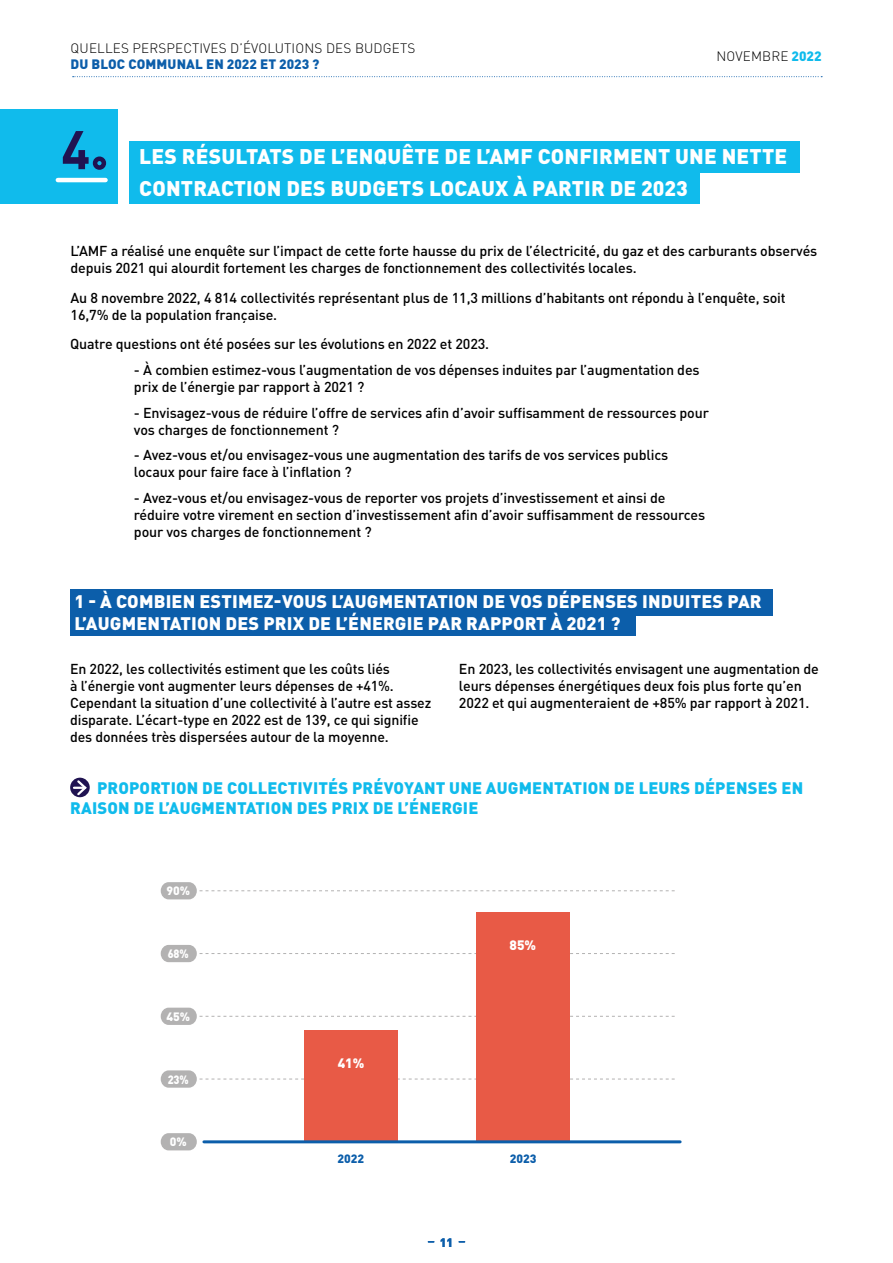
<style>
.page{position:relative;width:893px;height:1263px;background:#fff}
.page>*{position:absolute;margin:0;border:0;box-sizing:border-box;transform-origin:0 0}
.t1{font:700 53.55px "DIN Pro";color:#201351}
.t2{font:900 21px/31.5px "DIN Pro";letter-spacing:.01em;color:#fff}
.t3{font:900 18px/21.6px "DIN Pro";letter-spacing:.01em;color:#fff}
.t4{font:900 16.5px/19.8px "DIN Pro";letter-spacing:.01em;color:#10bbec}
.t5{font:500 14.25px/17.1px "DIN Pro";letter-spacing:-.01em;color:#000}
.t6{font:300 13.5px "DIN Pro";letter-spacing:.01em;color:#000}
.t7{font:900 13.5px "DIN Pro";letter-spacing:.01em;color:#0c5eaa}
.t8{font:900 13.5px "DIN Pro";color:#fff}
.t9{font:900 12px "DIN Pro";letter-spacing:-.005em;color:#fff}
.t10{font:900 12px "DIN Pro";color:#0c5eaa}
.t11{font:900 12px "DIN Pro";letter-spacing:-.005em;color:#fff;scale:.9 1}
.t12{font:12px "DIN Black";color:#0c5eaa}
.s1{font-weight:900;color:#10bbec}
</style>
<div class="page">
<svg style="left:73px;top:76px;width:749px;height:1px"></svg>
<div style="left:161px;top:945px;width:36px;height:17px;background:#b3b2b2;border-radius:8px"></div>
<svg style="left:200px;top:953px;width:475px;height:1px"></svg>
<div style="left:161px;top:1008px;width:36px;height:17px;background:#b3b2b2;border-radius:8px"></div>
<svg style="left:200px;top:1016px;width:475px;height:1px"></svg>
<div style="left:161px;top:882px;width:36px;height:17px;background:#b3b2b2;border-radius:8px"></div>
<svg style="left:200px;top:890px;width:475px;height:1px"></svg>
<div style="left:161px;top:1070px;width:36px;height:18px;background:#b3b2b2;border-radius:8px"></div>
<svg style="left:200px;top:1079px;width:475px;height:1px"></svg>
<svg style="left:70px;top:778px;width:20px;height:19px"></svg>
<svg style="left:74px;top:778px;width:14px;height:19px"></svg>
<div style="left:70px;top:589px;width:703px;height:27px;background:#0c5eaa"></div>
<div style="left:70px;top:610px;width:566px;height:26px;background:#0c5eaa"></div>
<div style="left:304px;top:1030px;width:94px;height:112px;background:#e85a46"></div>
<div style="left:476px;top:913px;width:94px;height:229px;background:#e85a46"></div>
<div style="left:161px;top:1133px;width:36px;height:17px;background:#b3b2b2;border-radius:8px"></div>
<hr style="left:204px;top:1140px;width:476px;height:3px;background:#0c5eaa">
<div style="left:129px;top:141px;width:670px;height:31px;background:#10bbec"></div>
<div style="left:129px;top:172px;width:570px;height:32px;background:#10bbec"></div>
<div style="left:0;top:109px;width:118px;height:95px;background:#10bbec"></div>
<div style="left:93px;top:156px;width:13px;height:14px;border:4px solid #201351;border-radius:50%"></div>
<hr style="left:58px;top:178px;width:48px;height:4px;background:#fff">
<p class="t6" style="left:71px;top:38px;width:346px">QUELLES PERSPECTIVES D’ÉVOLUTIONS DES BUDGETS</p>
<p class="t7" style="left:71px;top:53px;width:250px">DU BLOC COMMUNAL EN 2022 ET 2023 ?</p>
<p class="t6" style="left:716px;top:46px;width:107px">NOVEMBRE <span class="s1">2022</span></p>
<h1 class="t1" style="left:61px;top:108px;width:31px">4</h1>
<h2 class="t2" style="left:139px;top:139px;width:650px">LES RÉSULTATS DE L’ENQUÊTE DE L’AMF CONFIRMENT UNE NETTE<br>CONTRACTION DES BUDGETS LOCAUX À PARTIR DE 2023</h2>
<p class="t5" style="left:71px;top:241px;width:748px">L’AMF a réalisé une enquête sur l’impact de cette forte hausse du prix de l’électricité, du gaz et des carburants observés depuis 2021 qui alourdit fortement les charges de fonctionnement des collectivités locales.</p>
<p class="t5" style="left:71px;top:288px;width:717px">Au 8 novembre 2022, 4 814 collectivités représentant plus de 11,3 millions d’habitants ont répondu à l’enquête, soit<br>16,7% de la population française.</p>
<p class="t5" style="left:70px;top:335px;width:421px">Quatre questions ont été posées sur les évolutions en 2022 et 2023.</p>
<p class="t5" style="left:134px;top:360px;width:567px">- À combien estimez-vous l’augmentation de vos dépenses induites par l’augmentation des prix de l’énergie par rapport à 2021 ?</p>
<p class="t5" style="left:134px;top:403px;width:577px">- Envisagez-vous de réduire l’offre de services afin d’avoir suffisamment de ressources pour vos charges de fonctionnement ?</p>
<p class="t5" style="left:134px;top:446px;width:536px">- Avez-vous et/ou envisagez-vous une augmentation des tarifs de vos services publics locaux pour faire face à l’inflation ?</p>
<p class="t5" style="left:134px;top:488px;width:573px">- Avez-vous et/ou envisagez-vous de reporter vos projets d’investissement et ainsi de réduire votre virement en section d’investissement afin d’avoir suffisamment de ressources pour vos charges de fonctionnement ?</p>
<p class="t3" style="left:74px;top:589px;width:689px">1 - À COMBIEN ESTIMEZ-VOUS L’AUGMENTATION DE VOS DÉPENSES INDUITES PAR<br>L’AUGMENTATION DES PRIX DE L’ÉNERGIE PAR RAPPORT À 2021 ?</p>
<p class="t5" style="left:70px;top:659px;width:363px">En 2022, les collectivités estiment que les coûts liés<br>à l’énergie vont augmenter leurs dépenses de +41%.<br>Cependant la situation d’une collectivité à l’autre est assez disparate. L’écart-type en 2022 est de 139, ce qui signifie des données très dispersées autour de la moyenne.</p>
<p class="t5" style="left:459px;top:659px;width:361px">En 2023, les collectivités envisagent une augmentation de leurs dépenses énergétiques deux fois plus forte qu’en<br>2022 et qui augmenteraient de +85% par rapport à 2021.</p>
<p class="t4" style="left:70px;top:777px;width:734px;text-indent:27px">PROPORTION DE COLLECTIVITÉS PRÉVOYANT UNE AUGMENTATION DE LEURS DÉPENSES EN<br>RAISON DE L’AUGMENTATION DES PRIX DE L’ÉNERGIE</p>
<p class="t9" style="left:166px;top:881px;width:25px">90%</p>
<p class="t11" style="left:168px;top:944px;width:25px">68%</p>
<p class="t9" style="left:166px;top:1007px;width:25px">45%</p>
<p class="t11" style="left:168px;top:1070px;width:25px">23%</p>
<p class="t9" style="left:170px;top:1132px;width:18px">0%</p>
<p class="t8" style="left:338px;top:1052px;width:28px">41%</p>
<p class="t8" style="left:509px;top:935px;width:28px">85%</p>
<p class="t10" style="left:337px;top:1149px;width:28px">2022</p>
<p class="t10" style="left:510px;top:1149px;width:28px">2023</p>
<p class="t12" style="left:440px;top:1235px;width:15px">11</p>
</div>
